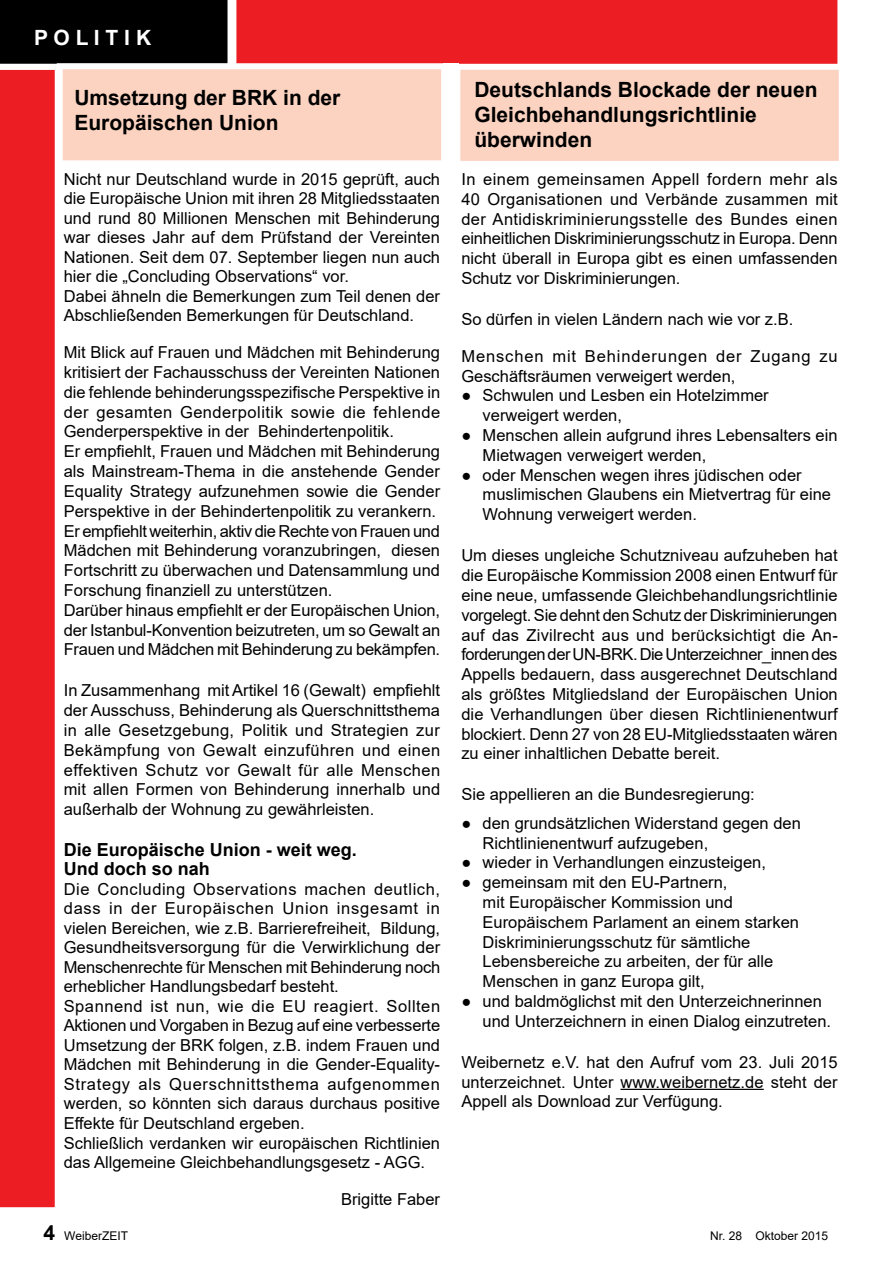
<style>
.page{position:relative;width:893px;height:1263px;background:#fff}
.page>*{position:absolute;margin:0;border:0;box-sizing:border-box;transform-origin:0 0}
.t1{font:700 21px/25.2px "Arial";color:#000}
.t2{font:700 21px "Arial";color:#fff}
.t3{font:700 18px/19.5px "Arial";color:#000}
.t4{font:16.5px/19.8px "Arial";color:#000}
.t5{font:16.5px/19.8px "Arial";letter-spacing:.055em;color:#000}
.t6{font:12px "Arial";color:#000}
</style>
<div class="page">
<div style="left:236px;top:0;width:602px;height:64px;background:#ed1d24"></div>
<div style="left:0;top:70px;width:55px;height:1138px;background:#ed1d24"></div>
<div style="left:0;top:0;width:228px;height:70px;background:#000"></div>
<hr style="left:620px;top:1089px;width:144px;height:1px;background:#000">
<div style="left:454px;top:64px;width:391px;height:103px;background:#fcd3c1;border:6px solid #fff"></div>
<div style="left:57px;top:63px;width:390px;height:103px;background:#fcd3c1;border:6px solid #fff"></div>
<div style="left:443px;top:64px;width:15px;height:43px;background:#fff"></div>
<p class="t2" style="left:34px;top:23px;width:119px">P O L I T I K</p>
<p class="t1" style="left:74px;top:85px;width:268px">Umsetzung der BRK in der<br>Europäischen Union</p>
<p class="t4" style="left:64px;top:169px;width:378px">Nicht nur Deutschland wurde in 2015 geprüft, auch die Europäische Union mit ihren 28 Mitgliedsstaaten und rund 80 Millionen Menschen mit Behinderung war dieses Jahr auf dem Prüfstand der Vereinten Nationen. Seit dem 07. September liegen nun auch hier die „Concluding Observations“ vor.<br>Dabei ähneln die Bemerkungen zum Teil denen der Abschließenden Bemerkungen für Deutschland.</p>
<p class="t4" style="left:64px;top:342px;width:378px">Mit Blick auf Frauen und Mädchen mit Behinderung kritisiert der Fachausschuss der Vereinten Nationen die fehlende behinderungsspezifische Perspektive in der gesamten Genderpolitik sowie die fehlende Genderperspektive in der Behindertenpolitik.<br>Er empfiehlt, Frauen und Mädchen mit Behinderung als Mainstream-Thema in die anstehende Gender Equality Strategy aufzunehmen sowie die Gender Perspektive in der Behindertenpolitik zu verankern.<br>Er empfiehlt weiterhin, aktiv die Rechte von Frauen und Mädchen mit Behinderung voranzubringen, diesen Fortschritt zu überwachen und Datensammlung und Forschung finanziell zu unterstützen.<br>Darüber hinaus empfiehlt er der Europäischen Union, der Istanbul-Konvention beizutreten, um so Gewalt an Frauen und Mädchen mit Behinderung zu bekämpfen.</p>
<p class="t4" style="left:64px;top:680px;width:378px;text-align:justify">In Zusammenhang mit Artikel 16 (Gewalt) empfiehlt der Ausschuss, Behinderung als Querschnittsthema in alle Gesetzgebung, Politik und Strategien zur Bekämpfung von Gewalt einzuführen und einen effektiven Schutz vor Gewalt für alle Menschen mit allen Formen von Behinderung innerhalb und außerhalb der Wohnung zu gewährleisten.</p>
<p class="t3" style="left:64px;top:840px;width:295px">Die Europäische Union - weit weg.<br>Und doch so nah</p>
<p class="t4" style="left:64px;top:879px;width:378px">Die Concluding Observations machen deutlich, dass in der Europäischen Union insgesamt in vielen Bereichen, wie z.B. Barrierefreiheit, Bildung, Gesundheitsversorgung für die Verwirklichung der Menschenrechte für Menschen mit Behinderung noch erheblicher Handlungsbedarf besteht.<br>Spannend ist nun, wie die EU reagiert. Sollten Aktionen und Vorgaben in Bezug auf eine verbesserte Umsetzung der BRK folgen, z.B. indem Frauen und Mädchen mit Behinderung in die Gender-Equality-Strategy als Querschnittsthema aufgenommen werden, so könnten sich daraus durchaus positive Effekte für Deutschland ergeben.<br>Schließlich verdanken wir europäischen Richtlinien das Allgemeine Gleichbehandlungsgesetz - AGG.</p>
<p class="t4" style="left:341px;top:1189px;width:101px">Brigitte Faber</p>
<p class="t1" style="left:474px;top:77px;width:345px">Deutschlands Blockade der neuen<br>Gleichbehandlungsrichtlinie überwinden</p>
<p class="t4" style="left:461px;top:169px;width:378px;text-align:justify">In einem gemeinsamen Appell fordern mehr als 40 Organisationen und Verbände zusammen mit der Antidiskriminierungsstelle des Bundes einen einheitlichen Diskriminierungsschutz in Europa. Denn nicht überall in Europa gibt es einen umfassenden Schutz vor Diskriminierungen.</p>
<p class="t4" style="left:461px;top:309px;width:333px">So dürfen in vielen Ländern nach wie vor z.B.</p>
<p class="t5" style="left:461px;top:346px;width:378px">Menschen mit Behinderungen der Zugang zu<br>Geschäftsräumen verweigert werden,</p>
<p class="t4" style="left:483px;top:386px;width:288px;text-indent:-21px">● Schwulen und Lesben ein Hotelzimmer verweigert werden,</p>
<p class="t4" style="left:483px;top:425px;width:356px;text-indent:-21px">● Menschen allein aufgrund ihres Lebensalters ein<br>Mietwagen verweigert werden,</p>
<p class="t4" style="left:483px;top:465px;width:350px;text-indent:-21px">● oder Menschen wegen ihres jüdischen oder muslimischen Glaubens ein Mietvertrag für eine<br>Wohnung verweigert werden.</p>
<p class="t4" style="left:461px;top:545px;width:378px;text-align:justify">Um dieses ungleiche Schutzniveau aufzuheben hat die Europäische Kommission 2008 einen Entwurf für eine neue, umfassende Gleichbehandlungsrichtlinie vorgelegt. Sie dehnt den Schutz der Diskriminierungen auf das Zivilrecht aus und berücksichtigt die An&shy;forderungen der UN-BRK. Die Unterzeichner_innen des Appells bedauern, dass ausgerechnet Deutschland als größtes Mitgliedsland der Europäischen Union die Verhandlungen über diesen Richtlinienentwurf blockiert. Denn 27 von 28 EU-Mitgliedsstaaten wären zu einer inhaltlichen Debatte bereit.</p>
<p class="t4" style="left:461px;top:785px;width:295px">Sie appellieren an die Bundesregierung:</p>
<p class="t4" style="left:483px;top:813px;width:320px;text-indent:-21px">● den grundsätzlichen Widerstand gegen den<br>Richtlinienentwurf aufzugeben,</p>
<p class="t4" style="left:461px;top:852px;width:306px">● wieder in Verhandlungen einzusteigen,</p>
<p class="t4" style="left:483px;top:872px;width:318px;text-indent:-21px">● gemeinsam mit den EU-Partnern,<br>mit Europäischer Kommission und Europäischem Parlament an einem starken Diskriminierungsschutz für sämtliche Lebensbereiche zu arbeiten, der für alle Menschen in ganz Europa gilt,</p>
<p class="t4" style="left:483px;top:991px;width:350px;text-indent:-21px">● und baldmöglichst mit den Unterzeichnerinnen und Unterzeichnern in einen Dialog einzutreten.</p>
<p class="t4" style="left:461px;top:1052px;width:378px;text-align:justify">Weibernetz e.V. hat den Aufruf vom 23. Juli 2015 unterzeichnet. Unter www.weibernetz.de steht der Appell als Download zur Verfügung.</p>
<p class="t1" style="left:44px;top:1220px;width:13px">4</p>
<p class="t6" style="left:64px;top:1227px;width:65px">WeiberZEIT</p>
<p class="t6" style="left:710px;top:1227px;width:120px">Nr. 28 Oktober 2015</p>
</div>
